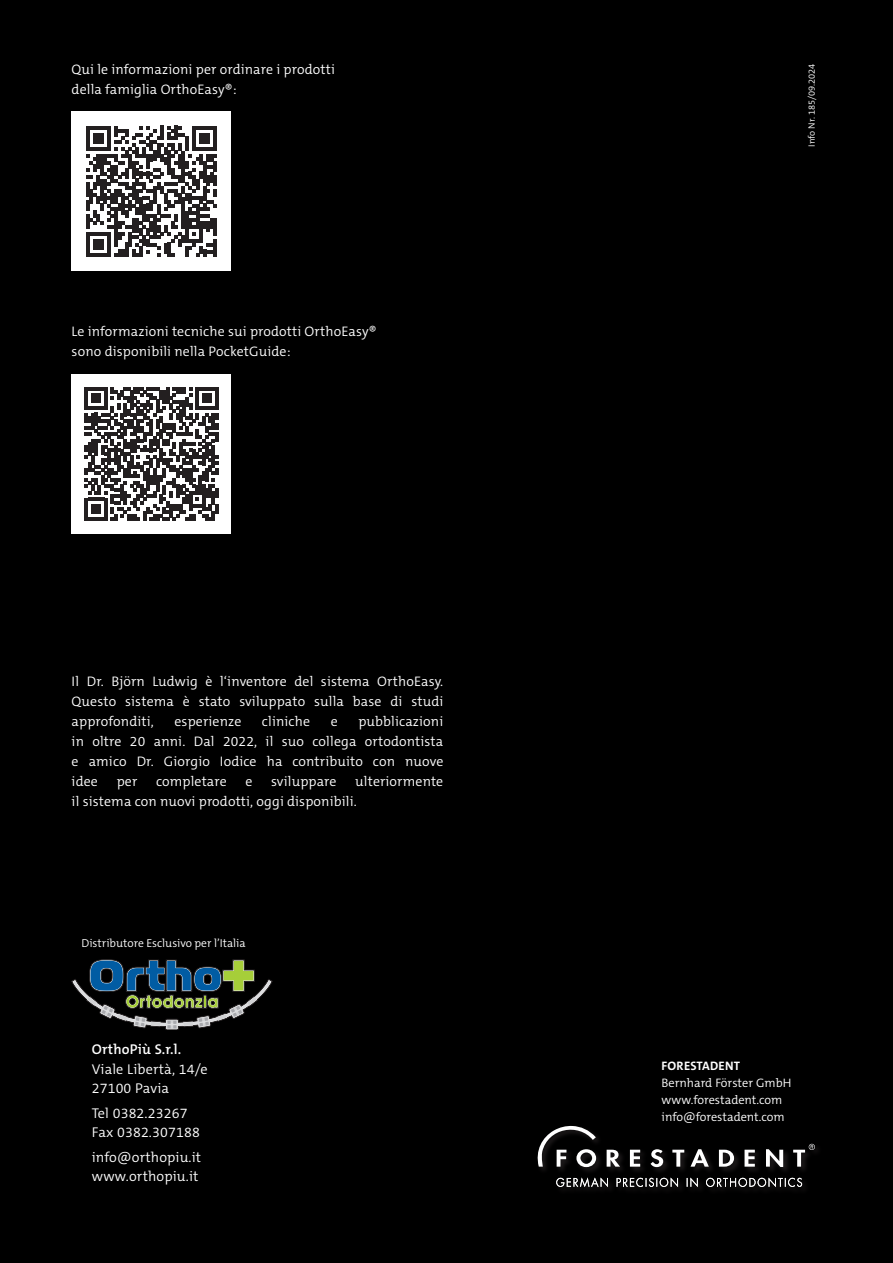
<style>
.page{position:relative;width:893px;height:1263px;background:#000}
.page>*{position:absolute;margin:0;border:0;box-sizing:border-box;transform-origin:0 0}
.t1{font:300 14.25px/19.5px "The Mix C5";letter-spacing:.01em;color:#fff}
.t2{font:300 13.95px/20.1px "The Mix C5";letter-spacing:.01em;color:#fff}
.t3{font:300 12.3px/17px "The Mix C5";color:#fff}
.t4{font:300 11.55px "The Mix C5";color:#fff}
.t5{font:300 9.3px "The Mix C5";color:#fff}
.s1{font-weight:600}
.s2{font-weight:700}
</style>
<div class="page">
<svg style="left:607px;top:1150px;width:13px;height:17px"></svg>
<svg style="left:630px;top:1150px;width:10px;height:17px"></svg>
<svg style="left:650px;top:1149px;width:13px;height:18px"></svg>
<svg style="left:672px;top:1150px;width:12px;height:17px"></svg>
<svg style="left:690px;top:1149px;width:19px;height:18px"></svg>
<svg style="left:719px;top:1150px;width:15px;height:17px"></svg>
<svg style="left:744px;top:1150px;width:11px;height:17px"></svg>
<svg style="left:766px;top:1149px;width:17px;height:18px"></svg>
<svg style="left:793px;top:1144px;width:22px;height:23px"></svg>
<svg style="left:538px;top:1126px;width:58px;height:41px"></svg>
<svg style="left:556px;top:1177px;width:246px;height:10px"></svg>
<div style="left:72px;top:112px;width:159px;height:159px;background:#fff"></div>
<svg style="left:86px;top:126px;width:131px;height:131px"></svg>
<hr style="left:213px;top:218px;width:4px;height:18px;background:#231f20">
<hr style="left:213px;top:239px;width:4px;height:18px;background:#231f20">
<div style="left:72px;top:374px;width:159px;height:159px;background:#fff"></div>
<svg style="left:85px;top:387px;width:133px;height:133px"></svg>
<svg style="left:72px;top:960px;width:200px;height:70px"></svg>
<p class="t2" style="left:72px;top:59px;width:265px">Qui le informazioni per ordinare i prodotti della famiglia OrthoEasy®:</p>
<p class="t2" style="left:72px;top:321px;width:306px">Le informazioni tecniche sui prodotti OrthoEasy® sono disponibili nella PocketGuide:</p>
<p class="t2" style="left:72px;top:671px;width:373px;text-align:justify">Il Dr. Björn Ludwig è l‘inventore del sistema OrthoEasy.<br>Questo sistema è stato sviluppato sulla base di studi approfonditi,</p>
<p class="t2" style="left:72px;top:711px;width:373px;text-align:justify;text-indent:287px">pubblicazioni in oltre 20 anni. Dal 2022, il suo collega ortodontista e amico Dr. Giorgio Iodice ha contribuito con nuove idee</p>
<p class="t2" style="left:174px;top:711px;width:68px">esperienze</p>
<p class="t2" style="left:262px;top:711px;width:50px">cliniche</p>
<p class="t2" style="left:331px;top:711px;width:9px">e</p>
<p class="t2" style="left:72px;top:771px;width:373px;text-indent:284px">ulteriormente il sistema con nuovi prodotti, oggi disponibili.</p>
<p class="t2" style="left:117px;top:771px;width:22px">per</p>
<p class="t2" style="left:156px;top:771px;width:72px">completare</p>
<p class="t2" style="left:245px;top:771px;width:9px">e</p>
<p class="t2" style="left:271px;top:771px;width:67px">sviluppare</p>
<p class="t4" style="left:82px;top:936px;width:166px">Distributore Esclusivo per l’Italia</p>
<p class="t1" style="left:92px;top:1039px;width:117px"><span class="s1">OrthoPiù S.r.l.<br></span>Viale Libertà, 14/e<br>27100 Pavia</p>
<p class="t1" style="left:92px;top:1103px;width:110px">Tel 0382.23267<br>Fax 0382.307188</p>
<p class="t1" style="left:92px;top:1147px;width:111px">info@orthopiu.it www.orthopiu.it</p>
<p class="t5" style="left:806px;top:147px;width:85px;rotate:-90deg">Info Nr. 185/09.2024</p>
<p class="t3" style="left:662px;top:1057px;width:131px"><span class="s2">FORESTADENT<br></span>Bernhard Förster GmbH www.forestadent.com info@forestadent.com</p>
</div>
